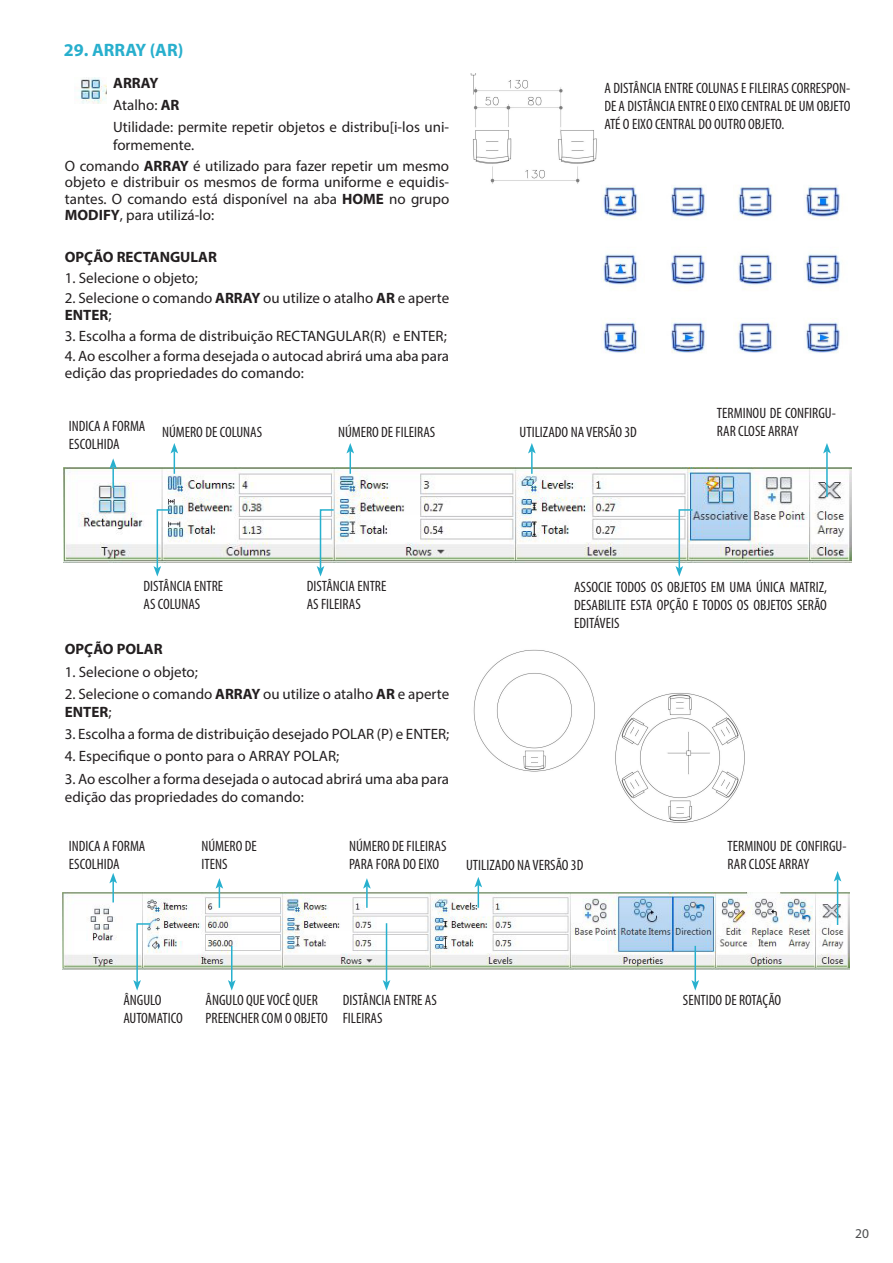
<style>
.page{position:relative;width:893px;height:1263px;background:#fff}
.page>*{position:absolute;margin:0;border:0;box-sizing:border-box;transform-origin:0 0}
.t1{font:700 18px "Myriad Pro";color:#28afcd}
.t2{font:15px/16.5px "Myriad Pro";color:#231f20}
.t3{font:condensed 15px/18px "Myriad Pro";color:#231f20}
.t4{font:700 15px "Myriad Pro";color:#231f20}
.t5{font:13.5px "Myriad Pro";color:#4b4c4d}
.s1{font-weight:700}
</style>
<div class="page">
<img style="left:63px;top:893px;width:786px;height:77px">
<img style="left:78px;top:77px;width:29px;height:26px">
<img style="left:64px;top:467px;width:787px;height:95px">
<hr style="left:112px;top:467px;width:2px;height:21px;background:#27b0ce">
<svg style="left:109px;top:458px;width:8px;height:11px"></svg>
<hr style="left:112px;top:881px;width:2px;height:21px;background:#27b0ce">
<svg style="left:109px;top:873px;width:8px;height:10px"></svg>
<svg style="left:216px;top:878px;width:7px;height:30px"></svg>
<hr style="left:366px;top:886px;width:2px;height:22px;background:#27b0ce">
<svg style="left:363px;top:878px;width:8px;height:11px"></svg>
<hr style="left:231px;top:946px;width:1px;height:36px;background:#27b0ce">
<svg style="left:228px;top:980px;width:8px;height:10px"></svg>
<hr style="left:386px;top:923px;width:1px;height:59px;background:#27b0ce">
<svg style="left:383px;top:980px;width:7px;height:10px"></svg>
<hr style="left:694px;top:946px;width:2px;height:36px;background:#27b0ce">
<svg style="left:691px;top:980px;width:8px;height:10px"></svg>
<svg style="left:171px;top:443px;width:7px;height:31px"></svg>
<hr style="left:349px;top:451px;width:2px;height:23px;background:#27b0ce">
<svg style="left:346px;top:443px;width:8px;height:10px"></svg>
<hr style="left:531px;top:451px;width:2px;height:23px;background:#27b0ce">
<svg style="left:528px;top:443px;width:8px;height:10px"></svg>
<svg style="left:474px;top:877px;width:8px;height:31px"></svg>
<hr style="left:826px;top:451px;width:2px;height:46px;background:#27b0ce">
<svg style="left:823px;top:443px;width:8px;height:10px"></svg>
<hr style="left:837px;top:879px;width:1px;height:46px;background:#27b0ce">
<svg style="left:834px;top:871px;width:7px;height:10px"></svg>
<svg style="left:153px;top:508px;width:19px;height:68px"></svg>
<svg style="left:133px;top:922px;width:19px;height:68px"></svg>
<svg style="left:317px;top:508px;width:18px;height:68px"></svg>
<svg style="left:675px;top:508px;width:19px;height:68px"></svg>
<img style="left:470px;top:73px;width:127px;height:111px">
<img style="left:592px;top:168px;width:249px;height:185px">
<img style="left:473px;top:649px;width:122px;height:123px">
<img style="left:615px;top:693px;width:130px;height:130px">
<p class="t1" style="left:64px;top:38px;width:121px">29. ARRAY (AR)</p>
<p class="t2" style="left:113px;top:72px;width:337px;line-height:22.2px"><span class="s1">ARRAY<br></span>Atalho: <span class="s1">AR<br></span>Utilidade: permite repetir objetos e distribu[i-los uni-</p>
<p class="t2" style="left:113px;top:137px;width:83px">formemente.</p>
<p class="t2" style="left:65px;top:157px;width:386px;text-align:justify">O comando <span class="s1">ARRAY</span> é utilizado para fazer repetir um mesmo objeto e distribuir os mesmos de forma uniforme e equidis&shy;tantes. O comando está disponível na aba <span class="s1">HOME</span> no grupo <span class="s1">MODIFY</span>, para utilizá-lo:</p>
<p class="t4" style="left:65px;top:247px;width:154px">OPÇÃO RECTANGULAR</p>
<p class="t2" style="left:65px;top:269px;width:135px">1. Selecione o objeto;</p>
<p class="t2" style="left:65px;top:290px;width:386px">2. Selecione o comando <span class="s1">ARRAY</span> ou utilize o atalho <span class="s1">AR</span> e aperte<br><span class="s1">ENTER</span>;</p>
<p class="t2" style="left:65px;top:327px;width:383px">3. Escolha a forma de distribuição RECTANGULAR(R) e ENTER;</p>
<p class="t2" style="left:65px;top:348px;width:386px">4. Ao escolher a forma desejada o autocad abrirá uma aba para edição das propriedades do comando:</p>
<p class="t3" style="left:604px;top:79px;width:248px;text-align:justify">A DISTÂNCIA ENTRE COLUNAS E FILEIRAS CORRESPON-DE A DISTÂNCIA ENTRE O EIXO CENTRAL DE UM OBJETO ATÉ O EIXO CENTRAL DO OUTRO OBJETO.</p>
<p class="t3" style="left:69px;top:417px;width:78px">INDICA A FORMA<br>ESCOLHIDA</p>
<p class="t3" style="left:162px;top:422px;width:102px">NÚMERO DE COLUNAS</p>
<p class="t3" style="left:338px;top:422px;width:99px">NÚMERO DE FILEIRAS</p>
<p class="t3" style="left:520px;top:422px;width:119px">UTILIZADO NA VERSÃO 3D</p>
<p class="t3" style="left:717px;top:404px;width:121px">TERMINOU DE CONFIRGU-<br>RAR CLOSE ARRAY</p>
<p class="t3" style="left:144px;top:577px;width:81px">DISTÂNCIA ENTRE<br>AS COLUNAS</p>
<p class="t3" style="left:307px;top:577px;width:81px">DISTÂNCIA ENTRE<br>AS FILEIRAS</p>
<p class="t3" style="left:574px;top:578px;width:254px;text-align:justify">ASSOCIE TODOS OS OBJETOS EM UMA ÚNICA MATRIZ, DESABILITE ESTA OPÇÃO E TODOS OS OBJETOS SERÃO EDITÁVEIS</p>
<p class="t4" style="left:65px;top:639px;width:99px">OPÇÃO POLAR</p>
<p class="t2" style="left:65px;top:663px;width:135px">1. Selecione o objeto;</p>
<p class="t2" style="left:65px;top:685px;width:386px;line-height:18px">2. Selecione o comando <span class="s1">ARRAY</span> ou utilize o atalho <span class="s1">AR</span> e aperte<br><span class="s1">ENTER</span>;</p>
<p class="t2" style="left:65px;top:726px;width:386px">3. Escolha a forma de distribuição desejado POLAR (P) e ENTER;</p>
<p class="t2" style="left:65px;top:748px;width:276px">4. Especifique o ponto para o ARRAY POLAR;</p>
<p class="t2" style="left:65px;top:769px;width:386px;line-height:18px">3. Ao escolher a forma desejada o autocad abrirá uma aba para edição das propriedades do comando:</p>
<p class="t3" style="left:69px;top:837px;width:78px">INDICA A FORMA<br>ESCOLHIDA</p>
<p class="t3" style="left:202px;top:837px;width:57px">NÚMERO DE<br>ITENS</p>
<p class="t3" style="left:349px;top:837px;width:99px">NÚMERO DE FILEIRAS<br>PARA FORA DO EIXO</p>
<p class="t3" style="left:466px;top:856px;width:119px">UTILIZADO NA VERSÃO 3D</p>
<p class="t3" style="left:728px;top:837px;width:121px">TERMINOU DE CONFIRGU-<br>RAR CLOSE ARRAY</p>
<p class="t3" style="left:123px;top:991px;width:61px">ÂNGULO<br>AUTOMATICO</p>
<p class="t3" style="left:206px;top:991px;width:124px">ÂNGULO QUE VOCÊ QUER<br>PREENCHER COM O OBJETO</p>
<p class="t3" style="left:343px;top:991px;width:96px">DISTÂNCIA ENTRE AS<br>FILEIRAS</p>
<p class="t3" style="left:683px;top:991px;width:100px">SENTIDO DE ROTAÇÃO</p>
<p class="t5" style="left:855px;top:1225px;width:15px">20</p>
</div>
